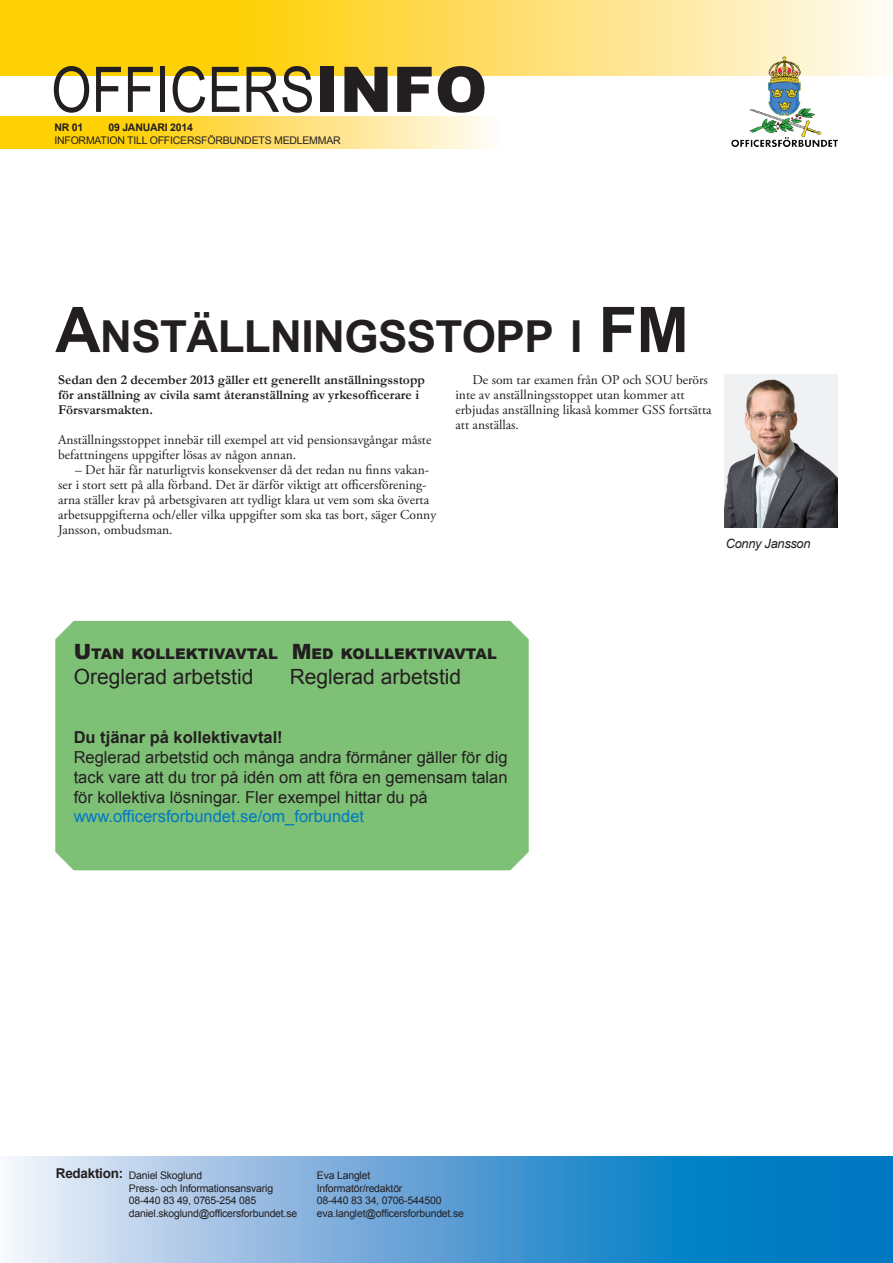
<style>
.page{position:relative;width:893px;height:1263px;background:#fff}
.page>*{position:absolute;margin:0;border:0;box-sizing:border-box;transform-origin:0 0}
.t1{font:63px "Arial Narrow";letter-spacing:.005em;color:#231f20}
.t2{font:700 44.1px "Arial";letter-spacing:-.015em;color:#231f20}
.t3{font:21px "Arial";color:#231f20}
.t4{font:16.5px/19.8px "Arial";color:#231f20;text-align:justify}
.t5{font:16.5px "Arial";color:#0079c2}
.t6{font:700 16.5px "Arial";color:#231f20}
.t7{font:900 14.7px "Arial";color:#231f20}
.t8{font:13.5px/15px "Adobe Garamond Pro";color:#231f20}
.t9{font:700 13.5px/15px "Garamond";color:#231f20}
.t10{font:italic 12.75px "Arial";letter-spacing:-.02em;color:#231f20}
.t11{font:10.5px/12.6px "Arial";letter-spacing:-.02em;color:#231f20}
.t12{font:700 10.5px "Arial";letter-spacing:-.02em;color:#231f20}
.s1{font-family:"Arial";font-weight:900}
.s2{font-size:63px}
.s3{font-size:21px}
.s4{font-weight:700;font-size:13.5px}
</style>
<div class="page">
<svg style="left:0;top:0;width:885px;height:76px;background:#fedd59"></svg>
<svg style="left:0;top:116px;width:489px;height:33px;background:#fede5d"></svg>
<svg style="left:10px;top:1157px;width:883px;height:106px;background:#5ea4d7"></svg>
<img style="left:731px;top:56px;width:106px;height:91px">
<img style="left:724px;top:374px;width:114px;height:153px">
<div style="left:55px;top:620px;width:474px;height:251px;background:#7fc077"></div>
<h1 class="t1" style="left:51px;top:43px;width:438px">OFFICERS<span class="s1">INFO</span></h1>
<p class="t12" style="left:54px;top:120px;width:30px">Nr 01</p>
<p class="t12" style="left:108px;top:120px;width:86px">09 JANUARI 2014</p>
<p class="t11" style="left:54px;top:134px;width:288px">Information ti ll officersförbundets medlemmar</p>
<h2 class="t2" style="left:55px;top:307px;width:635px"><span class="s2">A</span>nställningsstopp i <span class="s2">FM</span></h2>
<p class="t9" style="left:58px;top:372px;width:368px">Sedan den 2 december 2013 gäller ett generellt anställningsstopp för anställning av civila samt återanställning av yrkesofficerare i<br>Försvarsmakten.</p>
<p class="t8" style="left:58px;top:433px;width:375px">Anställningsstoppet innebär till exempel att vid pensionsavgångar måste befattningens uppgifter lösas av någon annan.</p>
<p class="t8" style="left:58px;top:463px;width:380px;text-indent:17px">– Det här får naturligtvis konsekvenser då det redan nu finns vakan&shy;ser i stort sett på alla förband. Det är därför viktigt att officersförening&shy;arna ställer krav på arbetsgivaren att tydligt klara ut vem som ska överta arbetsuppgifterna och/eller vilka uppgifter som ska tas bort, säger Conny Jansson, ombudsman.</p>
<p class="t8" style="left:455px;top:373px;width:258px;text-indent:17px">De som tar examen från OP och SOU berörs inte av anställningsstoppet utan kommer att erbjudas anställning likaså kommer GSS fortsätta att anställas.</p>
<p class="t10" style="left:726px;top:535px;width:86px">Conny Jansson</p>
<p class="t7" style="left:74px;top:643px;width:425px"><span class="s3">U</span>TAN KOLLEKTIVAVTAL <span class="s3">M</span>ED KOLLLEKTIVAVTAL</p>
<h3 class="t3" style="left:74px;top:663px;width:389px">Oreglerad arbetstid Reglerad arbetstid</h3>
<p class="t6" style="left:74px;top:726px;width:211px">Du tjänar på kollektivavtal!</p>
<p class="t4" style="left:74px;top:747px;width:435px">Reglerad arbetstid och många andra förmåner gäller för dig tack vare att du tror på idén om att föra en gemensam talan för kollektiva lösningar. Fler exempel hittar du på</p>
<p class="t5" style="left:74px;top:806px;width:292px">www.officersforbundet.se/om_forbundet</p>
<p class="t11" style="left:129px;top:1169px;width:170px;text-indent:-73px"><span class="s4">Redaktion:</span> Daniel Skoglund<br>Press- och Informationsansvarig<br>08-440 83 49, 0765-254 085 daniel.skoglund@officersforbundet.se</p>
<p class="t11" style="left:317px;top:1169px;width:148px">Eva Langlet<br>Informatör/redaktör<br>08-440 83 34, 0706-544500 eva.langlet@officersforbundet.se</p>
</div>
